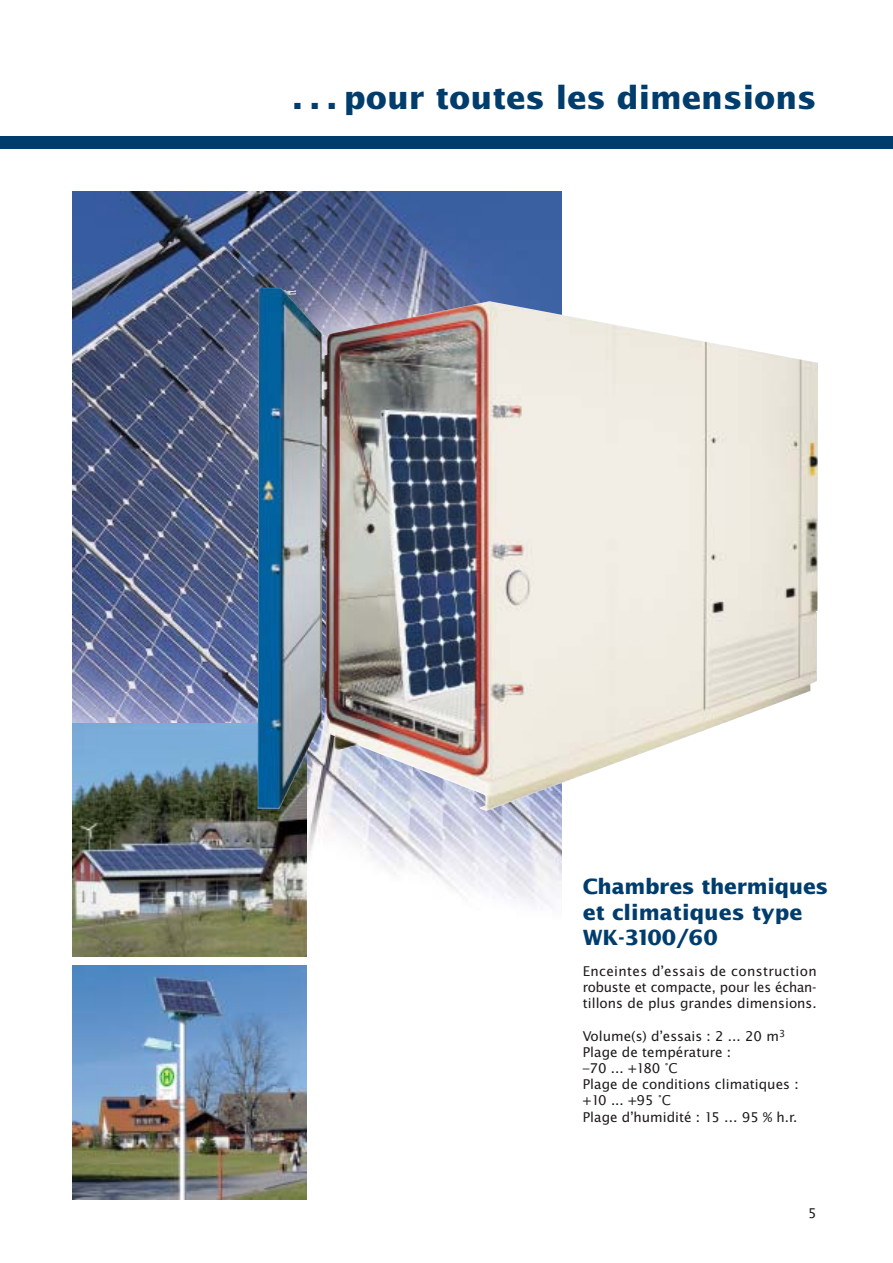
<style>
.page{position:relative;width:893px;height:1263px;background:#fff}
.page>*{position:absolute;margin:0;border:0;box-sizing:border-box;transform-origin:0 0}
.t1{font:700 31.5px "Lucida Sans";color:#003d6d}
.t2{font:700 21px/25.2px "Lucida Sans";letter-spacing:-.015em;color:#003d6d}
.t3{font:13.5px/16.2px "Lucida Sans";color:#1e1919;text-align:justify}
</style>
<div class="page">
<img style="left:72px;top:192px;width:489px;height:935px">
<div style="left:0;top:136px;width:892px;height:13px;background:#003d6d"></div>
<img style="left:72px;top:965px;width:234px;height:234px">
<img style="left:72px;top:723px;width:234px;height:234px">
<img style="left:257px;top:288px;width:561px;height:523px">
<h1 class="t1" style="left:292px;top:85px;width:526px">. . . pour toutes les dimensions</h1>
<h2 class="t2" style="left:583px;top:876px;width:247px">Chambres thermiques et climatiques type<br>WK-3100/60</h2>
<p class="t3" style="left:583px;top:964px;width:235px">Enceintes d’essais de construction robuste et compacte, pour les échan&shy;tillons de plus grandes dimensions.</p>
<p class="t3" style="left:583px;top:1029px;width:217px;text-align:left">Volume(s) d’essais : 2 ... 20 m<sup>3<br></sup>Plage de température :<br>–70 ... +180 °C<br>Plage de conditions climatiques : +10 ... +95 °C<br>Plage d’humidité : 15 … 95 % h.r.</p>
<p class="t3" style="left:808px;top:1206px;width:10px">5</p>
</div>
